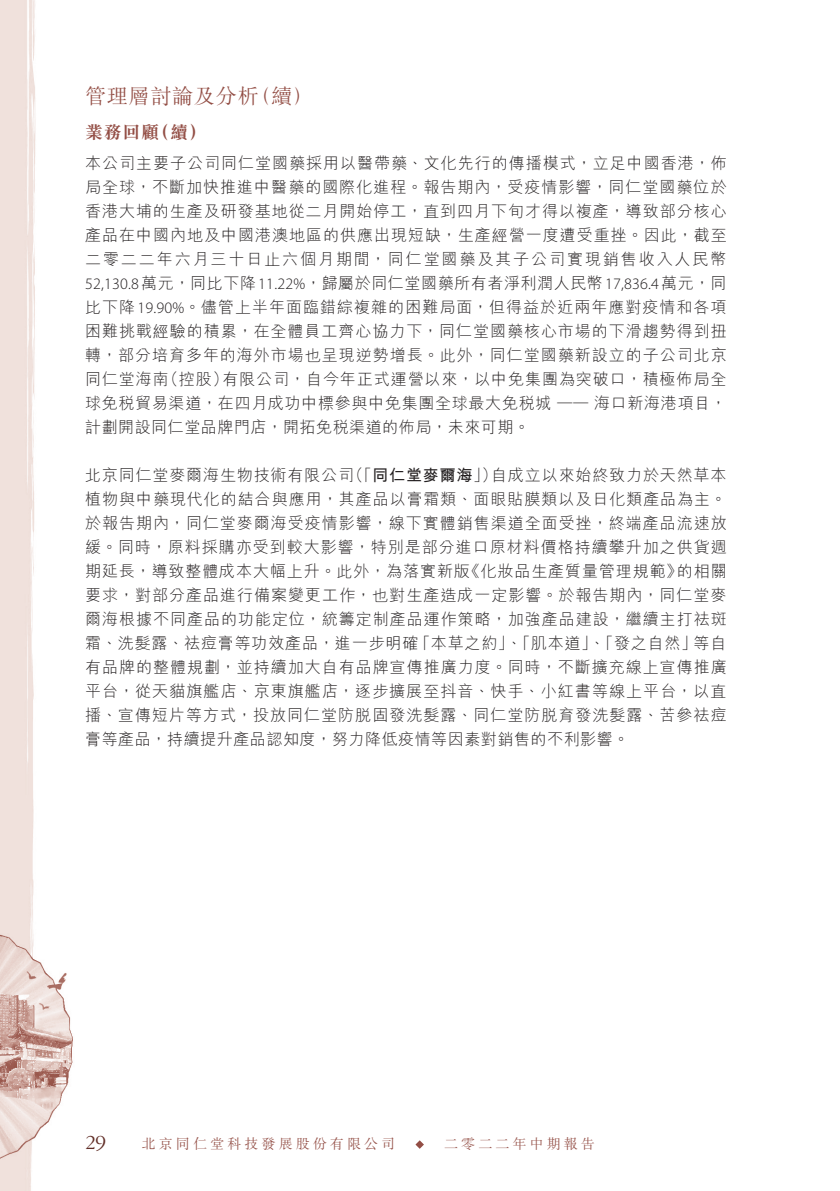
<style>
.page{position:relative;width:840px;height:1191px;background:#fff}
.page>*{position:absolute;margin:0;border:0;box-sizing:border-box;transform-origin:0 0}
.t1{font:22px "Garamond 3 LT Std";color:#612e27}
._01_H1{font:300 21px "M Sung HK";letter-spacing:.035em;color:#934e45}
._02_H2{font:700 18px "M Sung HK";color:#934e45}
._00_txt{font:300 16px/24px "M Hei HK";letter-spacing:.06em;color:#231f20}
._00_txt-2{font:700 16px "M Hei HK";letter-spacing:.05em;color:#231f20}
._00_txt-3{font:300 16px "Myriad Pro";color:#231f20}
.t2{font:300 14px "M Sung HK";letter-spacing:.22em;color:#934e45}
.s1{font-family:"Myriad Pro"}
.s2{font-weight:300}
</style>
<div class="page">
<img style="left:0;top:0;width:424px;height:1191px">
<svg style="left:415px;top:1140px;width:8px;height:8px"></svg>
<p class="_01_H1" style="left:85px;top:81px;width:175px">管理層討論及分析</p>
<p class="_02_H2" style="left:152px;top:123px;width:56px">（續(</p>
<p class="_01_H1" style="left:250px;top:81px;width:65px">（續(</p>
<p class="_02_H2" style="left:85px;top:123px;width:75px">業務回顧</p>
<p class="_00_txt" style="left:85px;top:151px;width:642px;text-align:right">本公司主要子公司同仁堂國藥採用以醫帶藥、文化先行的傳播模式，立足中國香港，佈局全球，不斷加快推進中醫藥的國際化進程。報告期內，受疫情影響，同仁堂國藥位於香港大埔的生產及研發基地從二月開始停工，直到四月下旬才得以複產，導致部分核心產品在中國內地及中國港澳地區的供應出現短缺，生產經營一度遭受重挫。因此，截至二零二二年六月三十日止六個月期間，同仁堂國藥及其子公司實現銷售收入人民幣<span class="s1">52,130.8</span>萬元，同比下降<span class="s1">11.22%</span>，歸屬於同仁堂國藥所有者淨利潤人民幣<span class="s1">17,836.4</span>萬元，同比下降<span class="s1">19.90%</span>。儘管上半年面臨錯綜複雜的困難局面，但得益於近兩年應對疫情和各項困難挑戰經驗的積累，在全體員工齊心協力下，同仁堂國藥核心市場的下滑趨勢得到扭轉，部分培育多年的海外市場也呈現逆勢增長。此外，同仁堂國藥新設立的子公司北京有限公司，自今年正式運營以來，以中免集團為突破口，積極佈局全</p>
<p class="_00_txt" style="left:85px;top:367px;width:85px">同仁堂海南</p>
<p class="_00_txt" style="left:162px;top:367px;width:68px">（控股）</p>
<p class="_00_txt" style="left:85px;top:391px;width:467px">球免稅貿易渠道，在四月成功中標參與中免集團全球最大免稅城計劃開設同仁堂品牌門店，開拓免稅渠道的佈局，未來可期。</p>
<p class="_00_txt" style="left:491px;top:463px;width:237px">自成立以來始終致力於天然草本</p>
<p class="_00_txt" style="left:593px;top:391px;width:134px">海口新海港項目，</p>
<p class="_00_txt-3" style="left:556px;top:391px;width:34px">——</p>
<p class="_00_txt" style="left:85px;top:463px;width:270px">北京同仁堂麥爾海生物技術有限公司</p>
<p class="_00_txt" style="left:85px;top:487px;width:642px">植物與中藥現代化的結合與應用，其產品以膏霜類、面眼貼膜類以及日化類產品為主。</p>
<p class="_00_txt" style="left:85px;top:511px;width:642px">於報告期內，同仁堂麥爾海受疫情影響，線下實體銷售渠道全面受挫，終端產品流速放</p>
<p class="_00_txt" style="left:85px;top:535px;width:642px">緩。同時，原料採購亦受到較大影響，特別是部分進口原材料價格持續攀升加之供貨週</p>
<p class="_00_txt" style="left:676px;top:559px;width:51px">的相關</p>
<p class="_00_txt-2" style="left:347px;top:463px;width:151px"><span class="s2">（「</span>同仁堂麥爾海<span class="s2">」）</span></p>
<p class="_00_txt" style="left:85px;top:559px;width:386px">期延長，導致整體成本大幅上升。此外，為落實新版</p>
<p class="_00_txt" style="left:85px;top:583px;width:642px">要求，對部分產品進行備案變更工作，也對生產造成一定影響。於報告期內，同仁堂麥</p>
<p class="_00_txt" style="left:85px;top:607px;width:642px">爾海根據不同產品的功能定位，統籌定制產品運作策略，加強產品建設，繼續主打祛斑</p>
<p class="_00_txt" style="left:693px;top:631px;width:34px">等自</p>
<p class="_00_txt" style="left:464px;top:559px;width:219px">《化妝品生產質量管理規範》</p>
<p class="_00_txt" style="left:85px;top:631px;width:642px">霜、洗髮露、祛痘膏等功效產品，進一步明確<br>有品牌的整體規劃，並持續加大自有品牌宣傳推廣力度。同時，不斷擴充線上宣傳推廣平台，從天貓旗艦店、京東旗艦店，逐步擴展至抖音、快手、小紅書等線上平台，以直播、宣傳短片等方式，投放同仁堂防脫固發洗髮露、同仁堂防脫育發洗髮露、苦參祛痘膏等產品，持續提升產品認知度，努力降低疫情等因素對銷售的不利影響。</p>
<p class="_00_txt" style="left:414px;top:631px;width:284px">「本草之約」、「肌本道」、「發之自然」</p>
<h1 class="t1" style="left:85px;top:1130px;width:23px">29</h1>
<p class="t2" style="left:142px;top:1134px;width:255px">北京同仁堂科技發展股份有限公司</p>
<p class="t2" style="left:444px;top:1134px;width:152px">二零二二年中期報告</p>
</div>
